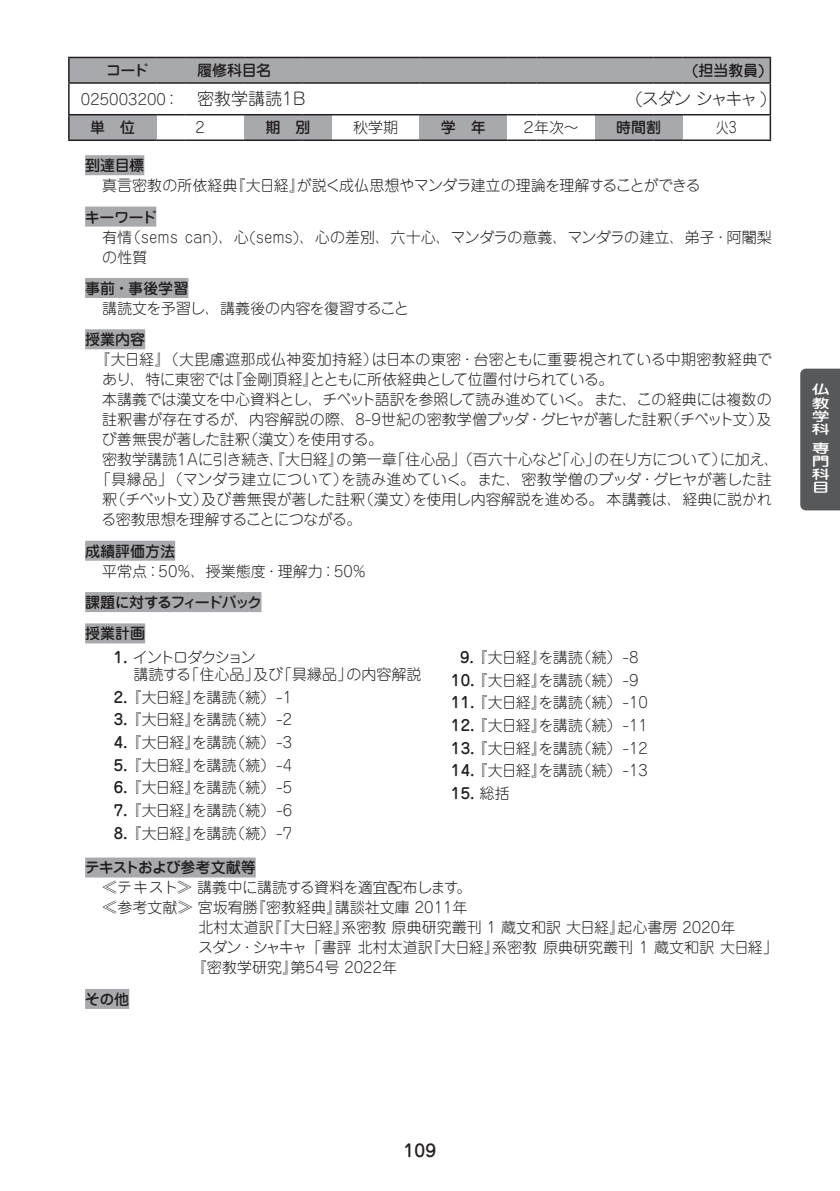
<style>
.page{position:relative;width:840px;height:1191px;background:#fff}
.page>*{position:absolute;margin:0;border:0;box-sizing:border-box;transform-origin:0 0}
.t1{font:300 17px "P Jun 101 Pro N";letter-spacing:-.12em;color:#231f20}
.t2{font:500 17px "Jun 34 Pro";color:#231f20}
.t3{font:300 15px/20px "P Jun 101 Pro N";color:#231f20}
.t4{font:300 15px/17px "P Jun 101 Pro N";letter-spacing:-.02em;color:#231f20}
.t5{font:500 15px "P Jun 34 Pro N";letter-spacing:-.01em;color:#231f20}
.t6{font:300 15px "P Jun 101 Pro N";letter-spacing:.02em;color:#231f20}
.t7{font:300 15px "P Jun 101 Pro N";letter-spacing:-.03em;color:#231f20}
.t8{font:500 15px/31.4px "P Jun 34 Pro N";letter-spacing:-.09em;color:#231f20}
.t9{font:500 15px "P Jun 34 Pro N";letter-spacing:-.045em;color:#231f20}
.t10{font:300 15px "Jun 101 Pro";color:#231f20;scale:.85 1}
.t11{font:500 12.6px/13.2px "Jun 34 Pro";color:#fff;text-align:justify;scale:1.43 1}
.s1{font-size:17px}
.s2{font-family:"P Jun 34 Pro N";font-weight:500}
.s3{font-family:"P Jun 101 Pro N";font-weight:300}
</style>
<div class="page">
<div style="left:85px;top:155px;width:59px;height:20px;background:#a8a9ad"></div>
<div style="left:85px;top:207px;width:71px;height:20px;background:#a8a9ad"></div>
<div style="left:85px;top:278px;width:103px;height:20px;background:#a8a9ad"></div>
<div style="left:85px;top:329px;width:60px;height:20px;background:#a8a9ad"></div>
<div style="left:85px;top:541px;width:90px;height:20px;background:#a8a9ad"></div>
<div style="left:85px;top:592px;width:176px;height:20px;background:#a8a9ad"></div>
<div style="left:85px;top:623px;width:60px;height:20px;background:#a8a9ad"></div>
<div style="left:85px;top:857px;width:170px;height:20px;background:#a8a9ad"></div>
<div style="left:85px;top:989px;width:44px;height:20px;background:#a8a9ad"></div>
<div style="left:69px;top:115px;width:87px;height:25px;background:#a8a9ad"></div>
<div style="left:244px;top:115px;width:88px;height:25px;background:#a8a9ad"></div>
<div style="left:419px;top:115px;width:88px;height:25px;background:#a8a9ad"></div>
<div style="left:594px;top:115px;width:88px;height:25px;background:#a8a9ad"></div>
<hr style="left:68px;top:57px;width:88px;height:1px;background:#231f20">
<hr style="left:68px;top:58px;width:2px;height:24px;background:#231f20">
<svg style="left:69px;top:57px;width:701px;height:25px;background:#a1a2a5"></svg>
<hr style="left:68px;top:82px;width:88px;height:2px;background:#231f20">
<hr style="left:68px;top:84px;width:2px;height:30px;background:#231f20">
<hr style="left:156px;top:82px;width:30px;height:2px;background:#231f20">
<hr style="left:186px;top:82px;width:58px;height:2px;background:#231f20">
<hr style="left:244px;top:82px;width:58px;height:2px;background:#231f20">
<hr style="left:302px;top:82px;width:30px;height:2px;background:#231f20">
<hr style="left:332px;top:82px;width:87px;height:2px;background:#231f20">
<hr style="left:419px;top:82px;width:88px;height:2px;background:#231f20">
<hr style="left:507px;top:82px;width:29px;height:2px;background:#231f20">
<hr style="left:536px;top:82px;width:58px;height:2px;background:#231f20">
<hr style="left:594px;top:82px;width:59px;height:2px;background:#231f20">
<hr style="left:653px;top:82px;width:29px;height:2px;background:#231f20">
<hr style="left:682px;top:82px;width:88px;height:2px;background:#231f20">
<hr style="left:769px;top:84px;width:1px;height:30px;background:#231f20">
<hr style="left:68px;top:114px;width:88px;height:1px;background:#231f20">
<hr style="left:68px;top:115px;width:2px;height:24px;background:#231f20">
<hr style="left:156px;top:114px;width:30px;height:1px;background:#231f20">
<hr style="left:186px;top:114px;width:58px;height:1px;background:#231f20">
<hr style="left:244px;top:114px;width:58px;height:1px;background:#231f20">
<hr style="left:302px;top:114px;width:30px;height:1px;background:#231f20">
<hr style="left:332px;top:114px;width:87px;height:1px;background:#231f20">
<hr style="left:419px;top:114px;width:88px;height:1px;background:#231f20">
<svg style="left:507px;top:114px;width:29px;height:1px"></svg>
<hr style="left:536px;top:114px;width:58px;height:1px;background:#231f20">
<hr style="left:594px;top:114px;width:59px;height:1px;background:#231f20">
<svg style="left:653px;top:114px;width:29px;height:1px"></svg>
<hr style="left:682px;top:114px;width:88px;height:1px;background:#231f20">
<svg style="left:769px;top:115px;width:1px;height:24px"></svg>
<hr style="left:68px;top:139px;width:88px;height:2px;background:#231f20">
<hr style="left:156px;top:139px;width:30px;height:2px;background:#231f20">
<hr style="left:186px;top:139px;width:58px;height:2px;background:#231f20">
<hr style="left:244px;top:139px;width:58px;height:2px;background:#231f20">
<hr style="left:302px;top:139px;width:30px;height:2px;background:#231f20">
<hr style="left:332px;top:139px;width:87px;height:2px;background:#231f20">
<hr style="left:419px;top:139px;width:88px;height:2px;background:#231f20">
<hr style="left:507px;top:139px;width:29px;height:2px;background:#231f20">
<hr style="left:536px;top:139px;width:58px;height:2px;background:#231f20">
<hr style="left:594px;top:139px;width:59px;height:2px;background:#231f20">
<hr style="left:653px;top:139px;width:29px;height:2px;background:#231f20">
<hr style="left:682px;top:139px;width:88px;height:2px;background:#231f20">
<div style="left:800px;top:369px;width:39px;height:141px;background:#57585a"></div>
<p class="t5" style="left:106px;top:58px;width:44px">コード</p>
<p class="t5" style="left:197px;top:58px;width:76px">履修科目名</p>
<p class="t5" style="left:691px;top:58px;width:74px">(担当教員)</p>
<p class="t3" style="left:81px;top:88px;width:228px">025003200： <span class="s1">密教学講読1Ｂ</span></p>
<p class="t1" style="left:634px;top:85px;width:134px">(スダン シャキャ )</p>
<p class="t5" style="left:90px;top:116px;width:46px">単　位</p>
<p class="t3" style="left:195px;top:117px;width:11px">2</p>
<p class="t5" style="left:265px;top:116px;width:46px">期　別</p>
<p class="t3" style="left:353px;top:117px;width:46px">秋学期</p>
<p class="t5" style="left:440px;top:116px;width:46px">学　年</p>
<p class="t3" style="left:521px;top:117px;width:59px">２年次～</p>
<p class="t5" style="left:616px;top:116px;width:46px">時間割</p>
<p class="t5" style="left:85px;top:154px;width:61px">到達目標</p>
<p class="t4" style="left:102px;top:176px;width:599px">真言密教の所依経典『大日経』が説く成仏思想やマンダラ建立の理論を理解することができる</p>
<p class="t5" style="left:85px;top:205px;width:74px">キーワード</p>
<p class="t3" style="left:102px;top:226px;width:670px">有情（sems can)、心(sems)、心の差別、六十心、マンダラの意義、マンダラの建立、弟子・阿闍梨の性質</p>
<p class="t5" style="left:85px;top:276px;width:105px">事前・事後学習</p>
<p class="t3" style="left:102px;top:297px;width:308px">講読文を予習し、講義後の内容を復習すること</p>
<p class="t5" style="left:85px;top:328px;width:62px">授業内容</p>
<p class="t6" style="left:95px;top:348px;width:678px">『大日経』（大毘慮遮那成仏神変加持経）は日本の東密・台密ともに重要視されている中期密教経典で</p>
<p class="t4" style="left:102px;top:370px;width:512px">あり、特に東密では『金剛頂経』とともに所依経典として位置付けられている。</p>
<p class="t4" style="left:102px;top:390px;width:670px">本講義では漢文を中心資料とし、チベット語訳を参照して読み進めていく。また、この経典には複数の</p>
<p class="t3" style="left:102px;top:409px;width:670px">註釈書が存在するが、内容解説の際、8-9世紀の密教学僧ブッダ・グヒヤが著した註釈（チベット文）及</p>
<p class="t3" style="left:102px;top:429px;width:282px">び善無畏が著した註釈（漢文）を使用する。</p>
<p class="t3" style="left:102px;top:449px;width:678px">密教学講読1Aに引き続き、『大日経』の第一章「住心品」（百六十心など「心」の在り方について）に加え、</p>
<p class="t3" style="left:96px;top:469px;width:677px">「具縁品」（マンダラ建立について）を読み進めていく。また、密教学僧のブッダ・グヒヤが著した註</p>
<p class="t3" style="left:102px;top:489px;width:670px">釈（チベット文）及び善無畏が著した註釈（漢文）を使用し内容解説を進める。本講義は、経典に説かれ</p>
<p class="t7" style="left:101px;top:508px;width:261px">る密教思想を理解することにつながる。</p>
<p class="t5" style="left:85px;top:539px;width:91px">成績評価方法</p>
<p class="t3" style="left:102px;top:560px;width:266px">平常点：50％、授業態度・理解力：50％</p>
<p class="t8" style="left:85px;top:586px;width:179px">課題に対するフィードバック授業計画</p>
<p class="t4" style="left:133px;top:648px;width:289px;text-indent:-20px"><span class="s2">1.</span> イントロダクション<br>講読する「住心品」及び「具縁品」の内容解説</p>
<p class="t3" style="left:114px;top:686px;width:180px"><span class="s2">2.</span> 『大日経』を講読（続）-1</p>
<p class="t3" style="left:114px;top:708px;width:180px"><span class="s2">3.</span> 『大日経』を講読（続）-2</p>
<p class="t3" style="left:114px;top:731px;width:180px"><span class="s2">4.</span> 『大日経』を講読（続）-3</p>
<p class="t3" style="left:114px;top:754px;width:180px"><span class="s2">5.</span> 『大日経』を講読（続）-4</p>
<p class="t3" style="left:114px;top:776px;width:180px"><span class="s2">6.</span> 『大日経』を講読（続）-5</p>
<p class="t3" style="left:114px;top:799px;width:180px"><span class="s2">7.</span> 『大日経』を講読（続）-6</p>
<p class="t3" style="left:114px;top:822px;width:180px"><span class="s2">8.</span> 『大日経』を講読（続）-7</p>
<p class="t10" style="left:715px;top:116px;width:26px">火3</p>
<p class="t3" style="left:459px;top:646px;width:180px"><span class="s2">9.</span> 『大日経』を講読（続）-8</p>
<p class="t3" style="left:451px;top:669px;width:189px"><span class="s2">10.</span> 『大日経』を講読（続）-9</p>
<p class="t3" style="left:451px;top:691px;width:198px"><span class="s2">11.</span> 『大日経』を講読（続）-10</p>
<p class="t3" style="left:451px;top:714px;width:198px"><span class="s2">12.</span> 『大日経』を講読（続）-11</p>
<p class="t3" style="left:451px;top:737px;width:198px"><span class="s2">13.</span> 『大日経』を講読（続）-12</p>
<p class="t3" style="left:451px;top:759px;width:198px"><span class="s2">14.</span> 『大日経』を講読（続）-13</p>
<p class="t5" style="left:451px;top:781px;width:60px">15. <span class="s3">総括</span></p>
<p class="t9" style="left:85px;top:856px;width:172px">テキストおよび参考文献等</p>
<p class="t3" style="left:102px;top:877px;width:370px">≪テキスト≫ 講義中に講読する資料を適宜配布します。</p>
<p class="t3" style="left:102px;top:897px;width:366px">≪参考文献≫ 宮坂宥勝『密教経典』講談社文庫 2011年</p>
<p class="t3" style="left:198px;top:917px;width:538px">北村太道訳『『大日経』系密教 原典研究叢刊 1 蔵文和訳 大日経』起心書房 2020年</p>
<p class="t3" style="left:198px;top:937px;width:581px">スダン・シャキャ「書評 北村太道訳『大日経』系密教 原典研究叢刊 1 蔵文和訳 大日経」</p>
<p class="t3" style="left:191px;top:957px;width:207px">『密教学研究』第54号 2022年</p>
<p class="t5" style="left:85px;top:987px;width:46px">その他</p>
<p class="t11" style="left:811px;top:382px;width:14px">仏教学科</p>
<p class="t11" style="left:811px;top:440px;width:14px">専門科目</p>
<p class="t2" style="left:403px;top:1136px;width:34px">109</p>
</div>
